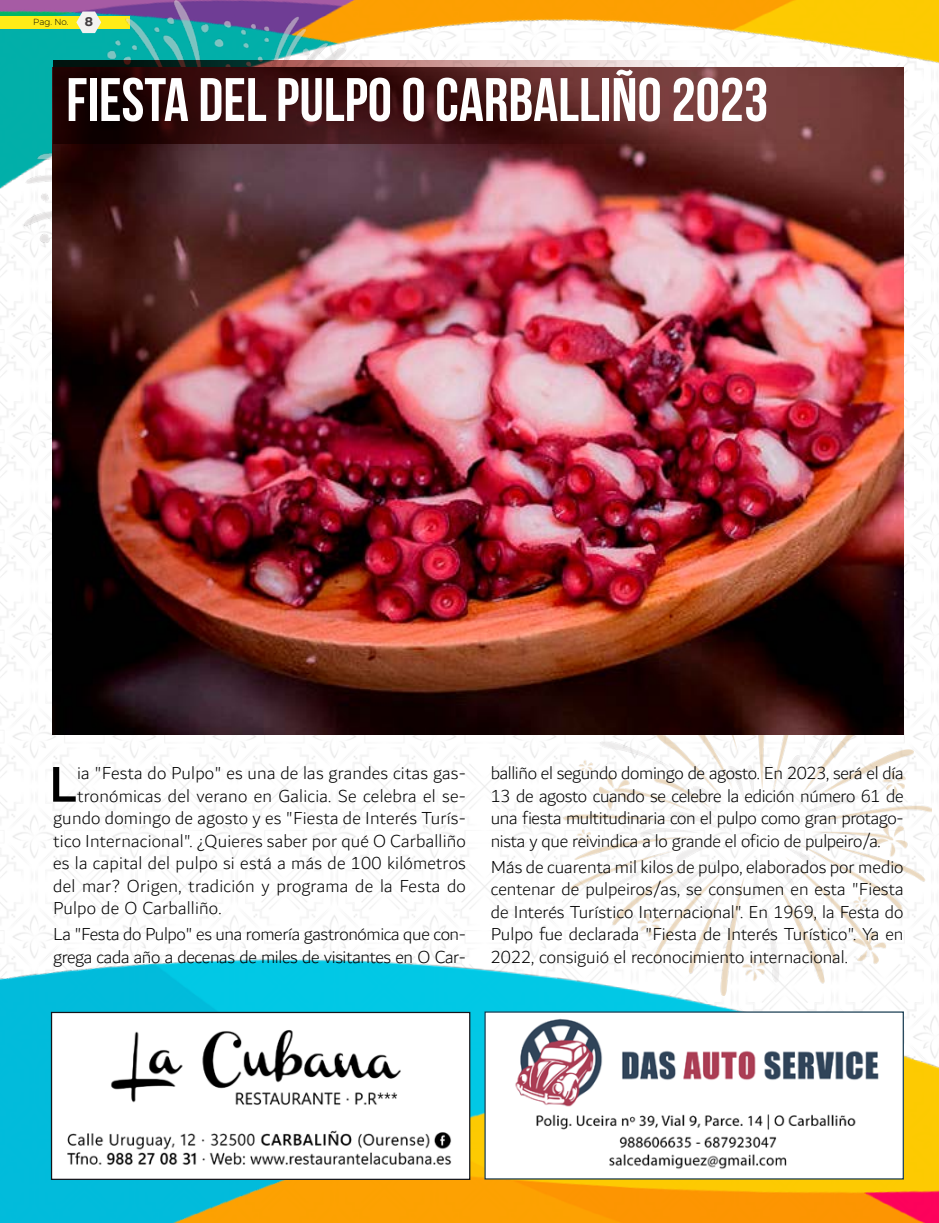
<style>
.page{position:relative;width:939px;height:1223px;background:#fff}
.page>*{position:absolute;margin:0;border:0;box-sizing:border-box;transform-origin:0 0}
.t1{font:700 61.25px "Bebas Neue";color:#fff}
.t2{font:500 53.5px "Dubai";color:#000}
.t3{font:300 18.75px/22.5px "Dubai";letter-spacing:.01em;color:#000;text-align:justify}
.t4{font:300 18.75px/22.5px "Dubai";letter-spacing:-.02em;color:#000}
.t5{font:700 12.5px "Montserrat";color:#413d40}
.t6{font:300 8.75px "Montserrat";color:#000}
</style>
<div class="page">
<img style="left:0;top:0;width:939px;height:221px">
<div style="left:0;top:16px;width:130px;height:12px;background:#ffec18"></div>
<img style="left:0;top:711px;width:939px;height:511px">
<img style="left:25px;top:0;width:361px;height:348px">
<img style="left:563px;top:667px;width:369px;height:328px">
<img style="left:52px;top:67px;width:851px;height:667px">
<svg style="left:53px;top:60px;width:805px;height:84px"></svg>
<img style="left:486px;top:1013px;width:416px;height:164px">
<img style="left:53px;top:1013px;width:415px;height:164px">
<div style="left:51px;top:1011px;width:419px;height:168px;border:1px solid #13151a"></div>
<p class="t6" style="left:33px;top:16px;width:37px">Pag. No.</p>
<p class="t5" style="left:85px;top:12px;width:10px">8</p>
<h1 class="t1" style="left:66px;top:66px;width:704px">FIESTA DEL PULPO O CARBALLIÑO 2023</h1>
<h2 class="t2" style="left:49px;top:752px;width:29px">L</h2>
<p class="t3" style="left:77px;top:762px;width:390px">ia "Festa do Pulpo" es una de las grandes citas gas-</p>
<p class="t3" style="left:77px;top:784px;width:390px">tronómicas del verano en Galicia. Se celebra el se-</p>
<p class="t3" style="left:53px;top:807px;width:414px">gundo domingo de agosto y es "Fiesta de Interés Turís-</p>
<p class="t3" style="left:53px;top:829px;width:414px">tico Internacional". ¿Quieres saber por qué O Carballiño</p>
<p class="t3" style="left:53px;top:852px;width:414px">es la capital del pulpo si está a más de 100 kilómetros</p>
<p class="t3" style="left:53px;top:874px;width:414px">del mar? Origen, tradición y programa de la Festa do</p>
<p class="t3" style="left:53px;top:897px;width:170px">Pulpo de O Carballiño.</p>
<p class="t4" style="left:53px;top:923px;width:414px">La "Festa do Pulpo" es una romería gastronómica que con&shy;grega cada año a decenas de miles de visitantes en O Car-</p>
<p class="t3" style="left:491px;top:762px;width:414px">balliño el segundo domingo de agosto. En 2023, será el día 13 de agosto cuando se celebre la edición número 61 de una fiesta multitudinaria con el pulpo como gran protago&shy;nista y que reivindica a lo grande el oficio de pulpeiro/a.</p>
<p class="t3" style="left:491px;top:855px;width:414px">Más de cuarenta mil kilos de pulpo, elaborados por medio centenar de pulpeiros/as, se consumen en esta "Fiesta de Interés Turístico Internacional". En 1969, la Festa do Pulpo fue declarada "Fiesta de Interés Turístico". Ya en 2022, consiguió el reconocimiento internacional.</p>
</div>
